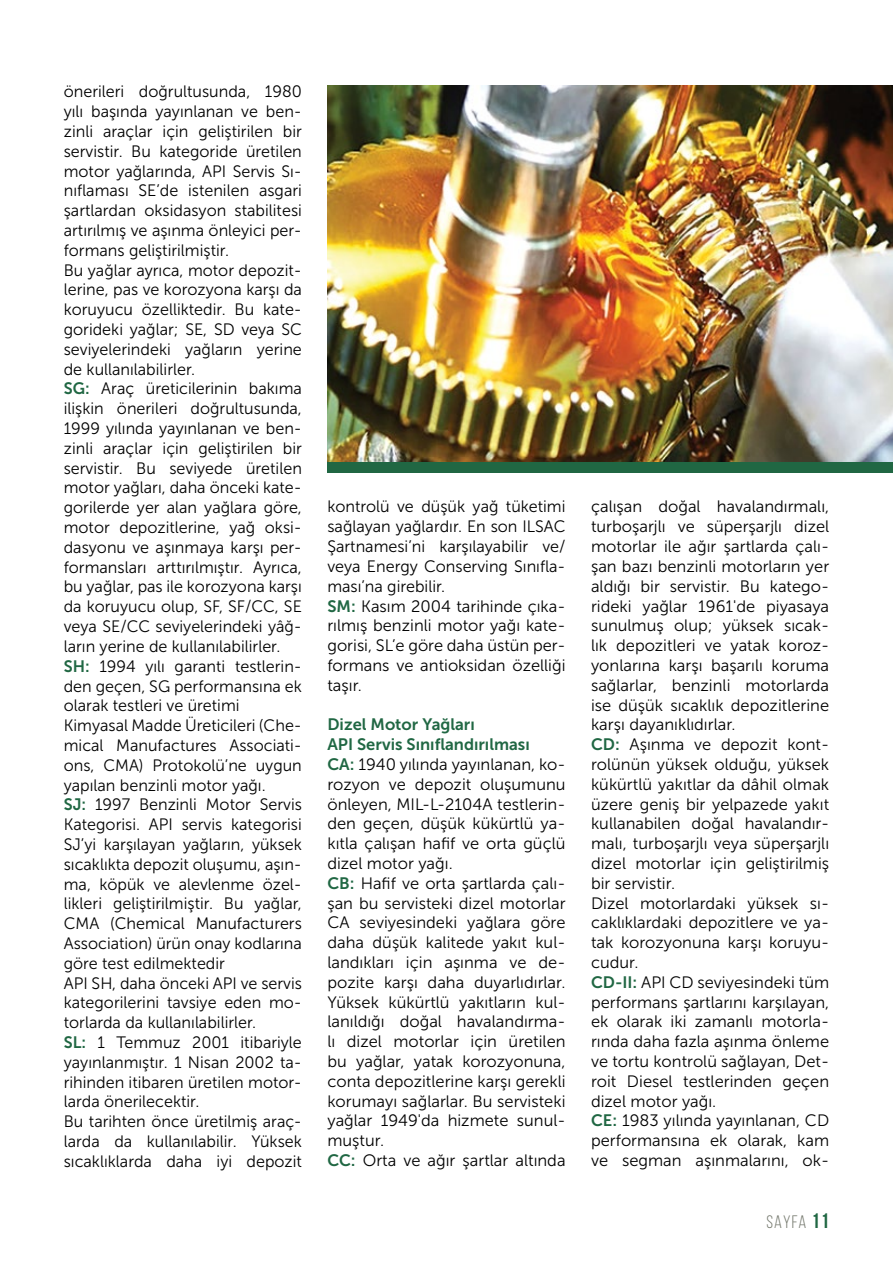
<style>
.page{position:relative;width:893px;height:1263px;background:#fff}
.page>*{position:absolute;margin:0;border:0;box-sizing:border-box;transform-origin:0 0}
.t1{font:18px "Bebas Neue";letter-spacing:.06em;color:#73776c}
.t2{font:16.5px/19.8px "Museo Sans 300";color:#000}
.t3{font:16.5px/19.8px "Museo Sans 700";color:#206743}
.s1{font-family:"Museo Sans 700";color:#206743}
.s2{font-weight:700;font-size:21px;color:#206743}
</style>
<div class="page">
<img style="left:327px;top:85px;width:566px;height:377px">
<div style="left:327px;top:462px;width:566px;height:11px;background:#206743"></div>
<p class="t2" style="left:64px;top:82px;width:240px">önerileri doğrultusunda, 1980 yılı başında yayınlanan ve ben&shy;zinli araçlar için geliştirilen bir servistir. Bu kategoride üretilen motor yağlarında, API Servis Sı&shy;nıflaması SE’de istenilen asgari şartlardan oksidasyon stabilitesi artırılmış ve aşınma önleyici per&shy;formans geliştirilmiştir.<br>Bu yağlar ayrıca, motor depozit&shy;lerine, pas ve korozyona karşı da koruyucu özelliktedir. Bu kate&shy;gorideki yağlar; SE, SD veya SC seviyelerindeki yağların yerine de kullanılabilirler.<br><span class="s1">SG:</span> Araç üreticilerinin bakıma ilişkin önerileri doğrultusunda,<br>1999 yılında yayınlanan ve ben&shy;zinli araçlar için geliştirilen bir servistir. Bu seviyede üretilen motor yağları, daha önceki kate&shy;gorilerde yer alan yağlara göre, motor depozitlerine, yağ oksi&shy;dasyonu ve aşınmaya karşı per&shy;formansları arttırılmıştır. Ayrıca, bu yağlar, pas ile korozyona karşı da koruyucu olup, SF, SF/CC, SE veya SE/CC seviyelerindeki yâğ&shy;ların yerine de kullanılabilirler.<br><span class="s1">SH:</span> 1994 yılı garanti testlerin&shy;den geçen, SG performansına ek olarak testleri ve üretimi<br>Kimyasal Madde Üreticileri (Che&shy;mical Manufactures Associati&shy;ons, CMA) Protokolü’ne uygun yapılan benzinli motor yağı.<br><span class="s1">SJ:</span> 1997 Benzinli Motor Servis<br>Kategorisi. API servis kategorisi<br>SJ’yi karşılayan yağların, yüksek sıcaklıkta depozit oluşumu, aşın&shy;ma, köpük ve alevlenme özel&shy;likleri geliştirilmiştir. Bu yağlar,<br>CMA (Chemical Manufacturers<br>Association) ürün onay kodlarına göre test edilmektedir<br>API SH, daha önceki API ve servis kategorilerini tavsiye eden mo&shy;torlarda da kullanılabilirler.<br><span class="s1">SL:</span> 1 Temmuz 2001 itibariyle yayınlanmıştır. 1 Nisan 2002 ta&shy;rihinden itibaren üretilen motor&shy;larda önerilecektir.<br>Bu tarihten önce üretilmiş araç&shy;larda da kullanılabilir. Yüksek sıcaklıklarda daha iyi depozit</p>
<p class="t2" style="left:327px;top:497px;width:240px">kontrolü ve düşük yağ tüketimi sağlayan yağlardır. En son ILSAC<br>Şartnamesi’ni karşılayabilir ve/ veya Energy Conserving Sınıfla&shy;ması’na girebilir.<br><span class="s1">SM:</span> Kasım 2004 tarihinde çıka&shy;rılmış benzinli motor yağı kate&shy;gorisi, SL’e göre daha üstün per&shy;formans ve antioksidan özelliği taşır.</p>
<p class="t3" style="left:327px;top:715px;width:204px">Dizel Motor Yağları<br>API Servis Sınıflandırılması</p>
<p class="t2" style="left:327px;top:754px;width:240px"><span class="s1">CA:</span> 1940 yılında yayınlanan, ko&shy;rozyon ve depozit oluşumunu önleyen, MIL-L-2104A testlerin&shy;den geçen, düşük kükürtlü ya&shy;kıtla çalışan hafif ve orta güçlü dizel motor yağı.<br><span class="s1">CB:</span> Hafif ve orta şartlarda çalı&shy;şan bu servisteki dizel motorlar<br>CA seviyesindeki yağlara göre daha düşük kalitede yakıt kul&shy;landıkları için aşınma ve de&shy;pozite karşı daha duyarlıdırlar.<br>Yüksek kükürtlü yakıtların kul&shy;lanıldığı doğal havalandırma&shy;lı dizel motorlar için üretilen bu yağlar, yatak korozyonuna, conta depozitlerine karşı gerekli korumayı sağlarlar. Bu servisteki yağlar 1949'da hizmete sunul&shy;muştur.<br><span class="s1">CC:</span> Orta ve ağır şartlar altında</p>
<p class="t2" style="left:591px;top:497px;width:240px">çalışan doğal havalandırmalı, turboşarjlı ve süperşarjlı dizel motorlar ile ağır şartlarda çalı&shy;şan bazı benzinli motorların yer aldığı bir servistir. Bu katego&shy;rideki yağlar 1961'de piyasaya sunulmuş olup; yüksek sıcak&shy;lık depozitleri ve yatak koroz&shy;yonlarına karşı başarılı koruma sağlarlar, benzinli motorlarda ise düşük sıcaklık depozitlerine karşı dayanıklıdırlar.<br><span class="s1">CD:</span> Aşınma ve depozit kont&shy;rolünün yüksek olduğu, yüksek kükürtlü yakıtlar da dâhil olmak üzere geniş bir yelpazede yakıt kullanabilen doğal havalandır&shy;malı, turboşarjlı veya süperşarjlı dizel motorlar için geliştirilmiş bir servistir.<br>Dizel motorlardaki yüksek sı&shy;caklıklardaki depozitlere ve ya&shy;tak korozyonuna karşı koruyu&shy;cudur.<br><span class="s1">CD-II:</span> API CD seviyesindeki tüm performans şartlarını karşılayan, ek olarak iki zamanlı motorla&shy;rında daha fazla aşınma önleme ve tortu kontrolü sağlayan, Det&shy;roit Diesel testlerinden geçen dizel motor yağı.<br><span class="s1">CE:</span> 1983 yılında yayınlanan, CD performansına ek olarak, kam ve segman aşınmalarını, ok-</p>
<p class="t1" style="left:766px;top:1212px;width:64px">SAYFA <span class="s2">11</span></p>
</div>
